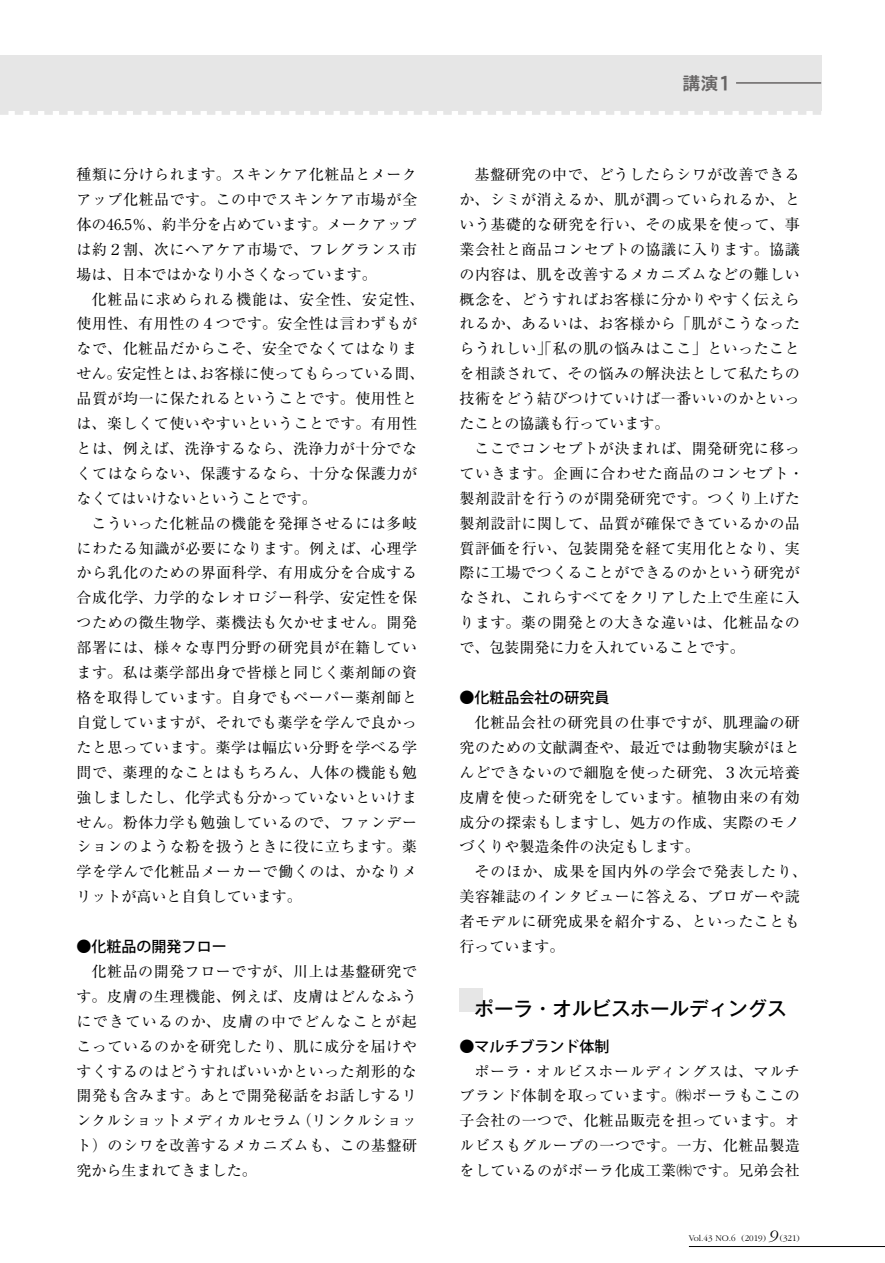
<style>
.page{position:relative;width:885px;height:1263px;background:#fff}
.page>*{position:absolute;margin:0;border:0;box-sizing:border-box;transform-origin:0 0}
.t1{font:500 19.5px "Gothic MB101 Pro";color:#000}
.t2{font:18px "TB Go Std B";color:#666464}
.t3{font:15px/24.9px "Ryumin Pro";letter-spacing:.035em;color:#000;text-align:justify}
.t4{font:500 15px "Koz Go Pro";color:#000}
.t5{font:300 9px "Garamond";color:#000}
.s1{font-style:italic;font-size:16.5px}
</style>
<div class="page">
<hr style="left:688px;top:1246px;width:196px;height:1px;background:#000">
<div style="left:0;top:55px;width:821px;height:56px;background:#e6e6e6"></div>
<svg style="left:0;top:111px;width:821px;height:4px"></svg>
<hr style="left:736px;top:82px;width:85px;height:2px;background:#666464">
<div style="left:459px;top:988px;width:24px;height:24px;background:#e6e6e6"></div>
<p class="t3" style="left:77px;top:161px;width:342px">種類に分けられます。スキンケア化粧品とメークアップ化粧品です。この中でスキンケア市場が全体の46.5％、約半分を占めています。メークアップは約２割、次にヘアケア市場で、フレグランス市場は、日本ではかなり小さくなっています。</p>
<p class="t3" style="left:77px;top:285px;width:349px;text-align:left;text-indent:15px">化粧品に求められる機能は、安全性、安定性、使用性、有用性の４つです。安全性は言わずもがなで、化粧品だからこそ、安全でなくてはなりません。安定性とは、お客様に使ってもらっている間、品質が均一に保たれるということです。使用性とは、楽しくて使いやすいということです。有用性とは、例えば、洗浄するなら、洗浄力が十分でなくてはならない、保護するなら、十分な保護力がなくてはいけないということです。</p>
<p class="t3" style="left:77px;top:510px;width:342px;text-indent:15px">こういった化粧品の機能を発揮させるには多岐にわたる知識が必要になります。例えば、心理学から乳化のための界面科学、有用成分を合成する合成化学、力学的なレオロジー科学、安定性を保つための微生物学、薬機法も欠かせません。開発部署には、様々な専門分野の研究員が在籍しています。私は薬学部出身で皆様と同じく薬剤師の資格を取得しています。自身でもペーパー薬剤師と自覚していますが、それでも薬学を学んで良かったと思っています。薬学は幅広い分野を学べる学問で、薬理的なことはもちろん、人体の機能も勉強しましたし、化学式も分かっていないといけません。粉体力学も勉強しているので、ファンデーションのような粉を扱うときに役に立ちます。薬学を学んで化粧品メーカーで働くのは、かなりメリットが高いと自負しています。</p>
<p class="t4" style="left:77px;top:937px;width:152px">●化粧品の開発フロー</p>
<p class="t3" style="left:77px;top:958px;width:342px;text-indent:15px">化粧品の開発フローですが、川上は基盤研究です。皮膚の生理機能、例えば、皮膚はどんなふうにできているのか、皮膚の中でどんなことが起こっているのかを研究したり、肌に成分を届けやすくするのはどうすればいいかといった剤形的な開発も含みます。あとで開発秘話をお話しするリンクルショットメディカルセラム（リンクルショット）のシワを改善するメカニズムも、この基盤研究から生まれてきました。</p>
<p class="t2" style="left:682px;top:68px;width:51px">講演1</p>
<p class="t3" style="left:459px;top:161px;width:342px;text-indent:15px">基盤研究の中で、どうしたらシワが改善できるか、シミが消えるか、肌が潤っていられるか、という基礎的な研究を行い、その成果を使って、事業会社と商品コンセプトの協議に入ります。協議の内容は、肌を改善するメカニズムなどの難しい概念を、どうすればお客様に分かりやすく伝えられるか、あるいは、お客様から「肌がこうなったらうれしい」「私の肌の悩みはここ」といったことを相談されて、その悩みの解決法として私たちの技術をどう結びつけていけば一番いいのかといったことの協議も行っています。</p>
<p class="t3" style="left:459px;top:435px;width:345px;text-align:left;text-indent:15px">ここでコンセプトが決まれば、開発研究に移っていきます。企画に合わせた商品のコンセプト・製剤設計を行うのが開発研究です。つくり上げた製剤設計に関して、品質が確保できているかの品質評価を行い、包装開発を経て実用化となり、実際に工場でつくることができるのかという研究がなされ、これらすべてをクリアした上で生産に入ります。薬の開発との大きな違いは、化粧品なので、包装開発に力を入れていることです。</p>
<p class="t4" style="left:459px;top:688px;width:151px">●化粧品会社の研究員</p>
<p class="t3" style="left:459px;top:709px;width:342px;text-indent:15px">化粧品会社の研究員の仕事ですが、肌理論の研究のための文献調査や、最近では動物実験がほとんどできないので細胞を使った研究、３次元培養皮膚を使った研究をしています。植物由来の有効成分の探索もしますし、処方の作成、実際のモノづくりや製造条件の決定もします。</p>
<p class="t3" style="left:459px;top:858px;width:349px;text-align:left;text-indent:15px">そのほか、成果を国内外の学会で発表したり、美容雑誌のインタビューに答える、ブロガーや読者モデルに研究成果を紹介する、といったことも行っています。</p>
<h1 class="t1" style="left:474px;top:992px;width:313px">ポーラ・オルビスホールディングス</h1>
<p class="t4" style="left:459px;top:1036px;width:151px">●マルチブランド体制</p>
<p class="t3" style="left:459px;top:1057px;width:342px;text-indent:15px">ポーラ・オルビスホールディングスは、マルチブランド体制を取っています。㈱ポーラもここの子会社の一つで、化粧品販売を担っています。オルビスもグループの一つです。一方、化粧品製造をしているのがポーラ化成工業㈱です。兄弟会社</p>
<p class="t5" style="left:688px;top:1233px;width:112px">Vol.43 NO.6 (2019) <span class="s1">9</span> (321)</p>
</div>
